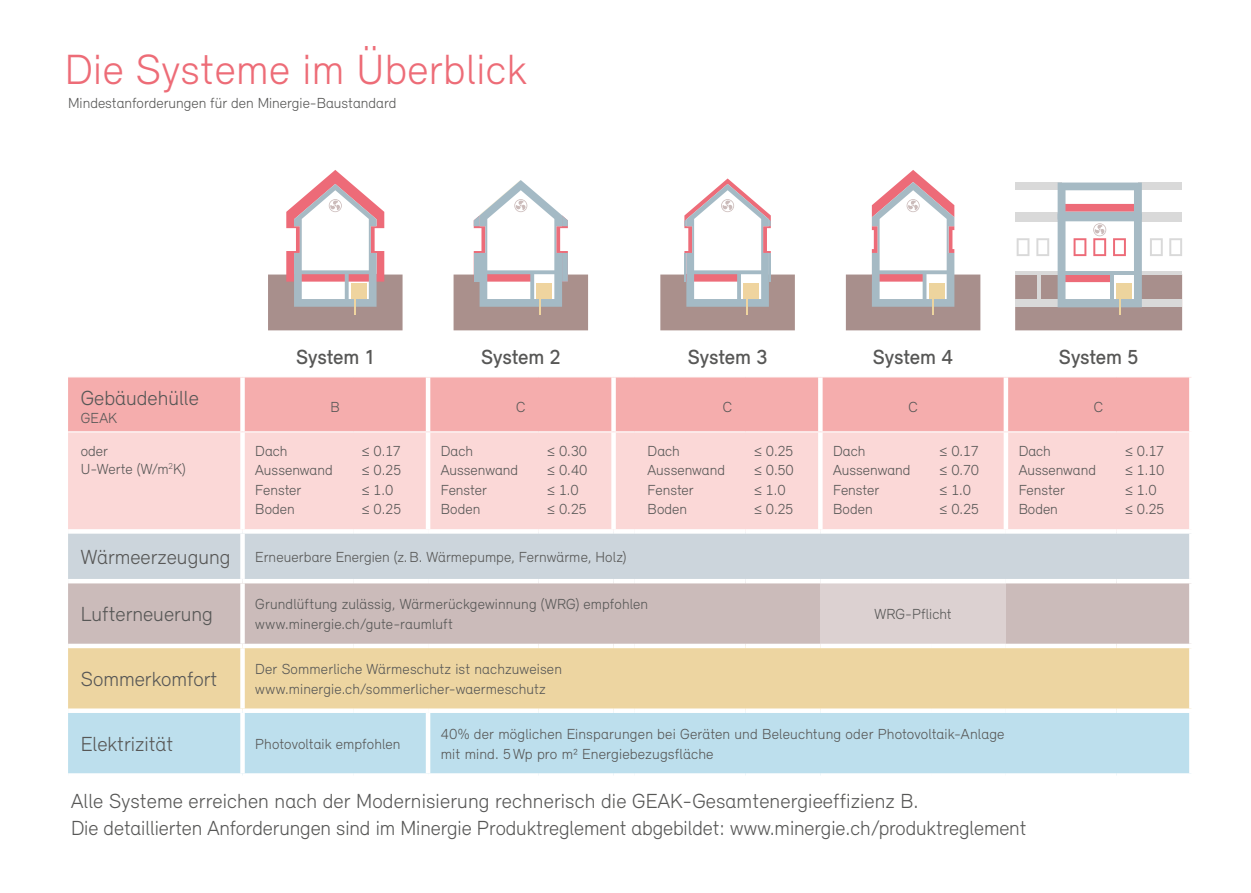
<style>
.page{position:relative;width:1251px;height:893px;background:#fff}
.page>*{position:absolute;margin:0;border:0;box-sizing:border-box;transform-origin:0 0}
.t1{font:300 43.5px "Relevant";letter-spacing:.01em;color:#ed6c77}
.t2{font:300 21px/27px "Relevant";color:#575756}
.t3{font:500 21px "Relevant";letter-spacing:-.005em;color:#575756}
.t4{font:300 15px/19.5px "Relevant";letter-spacing:.005em;color:#575756}
.s1{font-size:21px}
</style>
<div class="page">
<svg style="left:268px;top:170px;width:134px;height:160px"></svg>
<svg style="left:453px;top:180px;width:135px;height:150px"></svg>
<svg style="left:1015px;top:183px;width:166px;height:147px"></svg>
<svg style="left:660px;top:178px;width:134px;height:152px"></svg>
<svg style="left:845px;top:170px;width:135px;height:160px"></svg>
<div style="left:68px;top:377px;width:1120px;height:54px;background:#f5adad"></div>
<div style="left:68px;top:432px;width:1120px;height:97px;background:#fbd8d7"></div>
<div style="left:68px;top:534px;width:1120px;height:45px;background:#ccd5dc"></div>
<div style="left:68px;top:583px;width:1120px;height:61px;background:#cbbbba"></div>
<div style="left:820px;top:581px;width:185px;height:65px;background:#dcd1d1"></div>
<div style="left:68px;top:648px;width:1120px;height:60px;background:#edd5a1"></div>
<div style="left:68px;top:713px;width:1120px;height:60px;background:#bddfed"></div>
<hr style="left:820px;top:644px;width:110px;height:4px;background:#fff">
<hr style="left:930px;top:644px;width:75px;height:4px;background:#fff">
<hr style="left:820px;top:579px;width:110px;height:4px;background:#fff">
<hr style="left:930px;top:579px;width:75px;height:4px;background:#fff">
<div style="left:240px;top:534px;width:5px;height:45px;background:#fff"></div>
<div style="left:240px;top:583px;width:5px;height:61px;background:#fff"></div>
<div style="left:240px;top:648px;width:5px;height:60px;background:#fff"></div>
<div style="left:240px;top:713px;width:5px;height:60px;background:#fff"></div>
<div style="left:425px;top:377px;width:5px;height:54px;background:#fff"></div>
<svg style="left:611px;top:377px;width:4px;height:54px"></svg>
<hr style="left:818px;top:377px;width:4px;height:54px;background:#fff">
<svg style="left:1003px;top:377px;width:4px;height:54px"></svg>
<svg style="left:1188px;top:377px;width:3px;height:55px"></svg>
<svg style="left:1188px;top:648px;width:3px;height:60px"></svg>
<div style="left:425px;top:713px;width:5px;height:60px;background:#fff"></div>
<div style="left:425px;top:432px;width:5px;height:97px;background:#fff"></div>
<svg style="left:611px;top:432px;width:4px;height:97px"></svg>
<hr style="left:818px;top:432px;width:4px;height:97px;background:#fff">
<svg style="left:1003px;top:432px;width:4px;height:97px"></svg>
<div style="left:240px;top:432px;width:5px;height:97px;background:#fff"></div>
<svg style="left:613px;top:431px;width:21px;height:1px"></svg>
<div style="left:240px;top:377px;width:5px;height:54px;background:#fff"></div>
<h1 class="t1" style="left:65px;top:44px;width:463px">Die Systeme im Überblick</h1>
<p class="t4" style="left:68px;top:93px;width:330px">Mindestanforderungen für den Minergie-Baustandard</p>
<h2 class="t2" style="left:81px;top:384px;width:120px">Gebäudehülle</h2>
<p class="t4" style="left:81px;top:408px;width:38px">GEAK</p>
<h2 class="t3" style="left:296px;top:345px;width:80px">System 1</h2>
<h2 class="t3" style="left:481px;top:345px;width:81px">System 2</h2>
<h2 class="t3" style="left:687px;top:345px;width:81px">System 3</h2>
<h2 class="t3" style="left:872px;top:345px;width:82px">System 4</h2>
<h2 class="t3" style="left:1058px;top:345px;width:81px">System 5</h2>
<p class="t4" style="left:330px;top:397px;width:11px">B</p>
<p class="t4" style="left:516px;top:397px;width:11px">C</p>
<p class="t4" style="left:722px;top:397px;width:11px">C</p>
<p class="t4" style="left:908px;top:397px;width:11px">C</p>
<p class="t4" style="left:1093px;top:397px;width:11px">C</p>
<p class="t4" style="left:81px;top:442px;width:106px;line-height:18px">oder<br>U-Werte (W/m<sup>2</sup>K)</p>
<p class="t4" style="left:255px;top:441px;width:79px">Dach<br>Aussenwand<br>Fenster<br>Boden</p>
<p class="t4" style="left:361px;top:441px;width:41px">≤ 0.17 ≤ 0.25 ≤ 1.0 ≤ 0.25</p>
<p class="t4" style="left:441px;top:441px;width:79px">Dach<br>Aussenwand<br>Fenster<br>Boden</p>
<p class="t4" style="left:547px;top:441px;width:42px">≤ 0.30 ≤ 0.40 ≤ 1.0 ≤ 0.25</p>
<p class="t4" style="left:647px;top:441px;width:79px">Dach<br>Aussenwand<br>Fenster<br>Boden</p>
<p class="t4" style="left:753px;top:441px;width:41px">≤ 0.25 ≤ 0.50 ≤ 1.0 ≤ 0.25</p>
<p class="t4" style="left:833px;top:441px;width:79px">Dach<br>Aussenwand<br>Fenster<br>Boden</p>
<p class="t4" style="left:939px;top:441px;width:41px">≤ 0.17 ≤ 0.70 ≤ 1.0 ≤ 0.25</p>
<p class="t4" style="left:1018px;top:441px;width:79px">Dach<br>Aussenwand<br>Fenster<br>Boden</p>
<p class="t4" style="left:1124px;top:441px;width:41px">≤ 0.17 ≤ 1.10 ≤ 1.0 ≤ 0.25</p>
<p class="t4" style="left:81px;top:547px;width:547px"><span class="s1">Wärmeerzeugung</span> Erneuerbare Energien (z.B. Wärmepumpe, Fernwärme, Holz)</p>
<h2 class="t2" style="left:81px;top:600px;width:134px">Lufterneuerung</h2>
<p class="t4" style="left:255px;top:594px;width:394px">Grundlüftung zulässig, Wärmerückgewinnung (WRG) empfohlen www.minergie.ch/gute-raumluft</p>
<p class="t4" style="left:874px;top:604px;width:78px">WRG-Pflicht</p>
<h2 class="t2" style="left:81px;top:665px;width:138px">Sommerkomfort</h2>
<p class="t4" style="left:255px;top:659px;width:308px">Der Sommerliche Wärmeschutz ist nachzuweisen www.minergie.ch/sommerlicher-waermeschutz</p>
<h2 class="t2" style="left:81px;top:730px;width:94px">Elektrizität</h2>
<p class="t4" style="left:255px;top:734px;width:147px">Photovoltaik empfohlen</p>
<p class="t4" style="left:441px;top:724px;width:565px">40% der möglichen Einsparungen bei Geräten und Beleuchtung oder Photovoltaik-Anlage mit mind. 5Wp pro m2 Energiebezugsfläche</p>
<h2 class="t2" style="left:71px;top:787px;width:956px">Alle Systeme erreichen nach der Modernisierung rechnerisch die GEAK-Gesamtenergieeffizienz B.<br>Die detaillierten Anforderungen sind im Minergie Produktreglement abgebildet: www.minergie.ch/produktreglement</h2>
</div>
